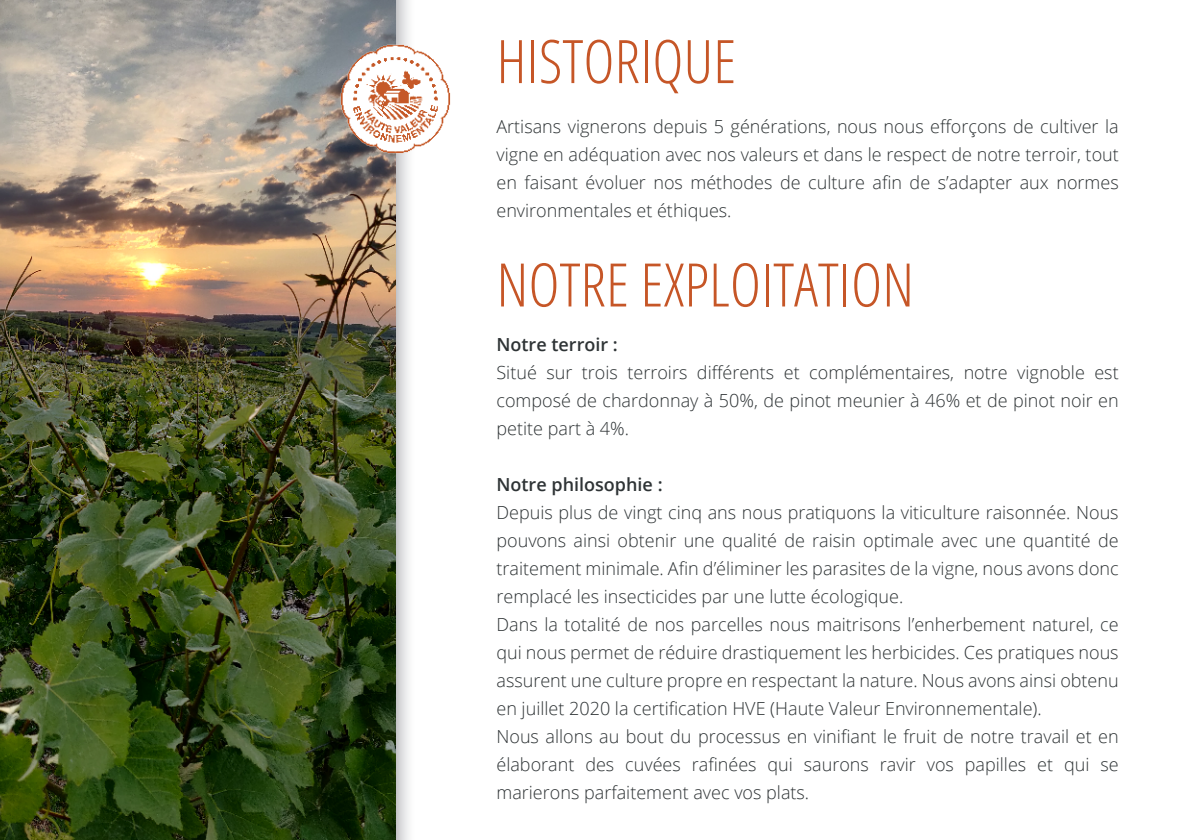
<style>
.page{position:relative;width:1191px;height:840px;background:#fff}
.page>*{position:absolute;margin:0;border:0;box-sizing:border-box;transform-origin:0 0}
.t1{font:300 condensed 60px "Open Sans";color:#c65627}
.t2{font:300 18px/28px "Open Sans";color:#2e3335;text-align:justify}
.t3{font:600 18px "Open Sans";color:#2e3335}
</style>
<div class="page">
<svg style="left:396px;top:0;width:13px;height:839px"></svg>
<img style="left:0;top:0;width:396px;height:839px">
<img style="left:335px;top:37px;width:116px;height:122px">
<h1 class="t1" style="left:496px;top:21px;width:241px">HISTORIQUE</h1>
<p class="t2" style="left:496px;top:112px;width:624px">Artisans vignerons depuis 5 générations, nous nous efforçons de cultiver la vigne en adéquation avec nos valeurs et dans le respect de notre terroir, tout en faisant évoluer nos méthodes de culture afin de s’adapter aux normes environmentales et éthiques.</p>
<h1 class="t1" style="left:496px;top:244px;width:419px">NOTRE EXPLOITATION</h1>
<p class="t3" style="left:496px;top:332px;width:123px">Notre terroir :</p>
<p class="t2" style="left:496px;top:357px;width:624px">Situé sur trois terroirs différents et complémentaires, notre vignoble est composé de chardonnay à 50%, de pinot meunier à 46% et de pinot noir en petite part à 4%.</p>
<p class="t3" style="left:496px;top:472px;width:168px">Notre philosophie :</p>
<p class="t2" style="left:496px;top:497px;width:624px;text-align:left">Depuis plus de vingt cinq ans nous pratiquons la viticulture raisonnée. Nous pouvons ainsi obtenir une qualité de raisin optimale avec une quantité de traitement minimale. Afin d’éliminer les parasites de la vigne, nous avons donc remplacé les insecticides par une lutte écologique.<br>Dans la totalité de nos parcelles nous maitrisons l’enherbement naturel, ce qui nous permet de réduire drastiquement les herbicides. Ces pratiques nous assurent une culture propre en respectant la nature. Nous avons ainsi obtenu en juillet 2020 la certification HVE (Haute Valeur Environnementale).<br>Nous allons au bout du processus en vinifiant le fruit de notre travail et en élaborant des cuvées rafinées qui saurons ravir vos papilles et qui se marierons parfaitement avec vos plats.</p>
</div>
